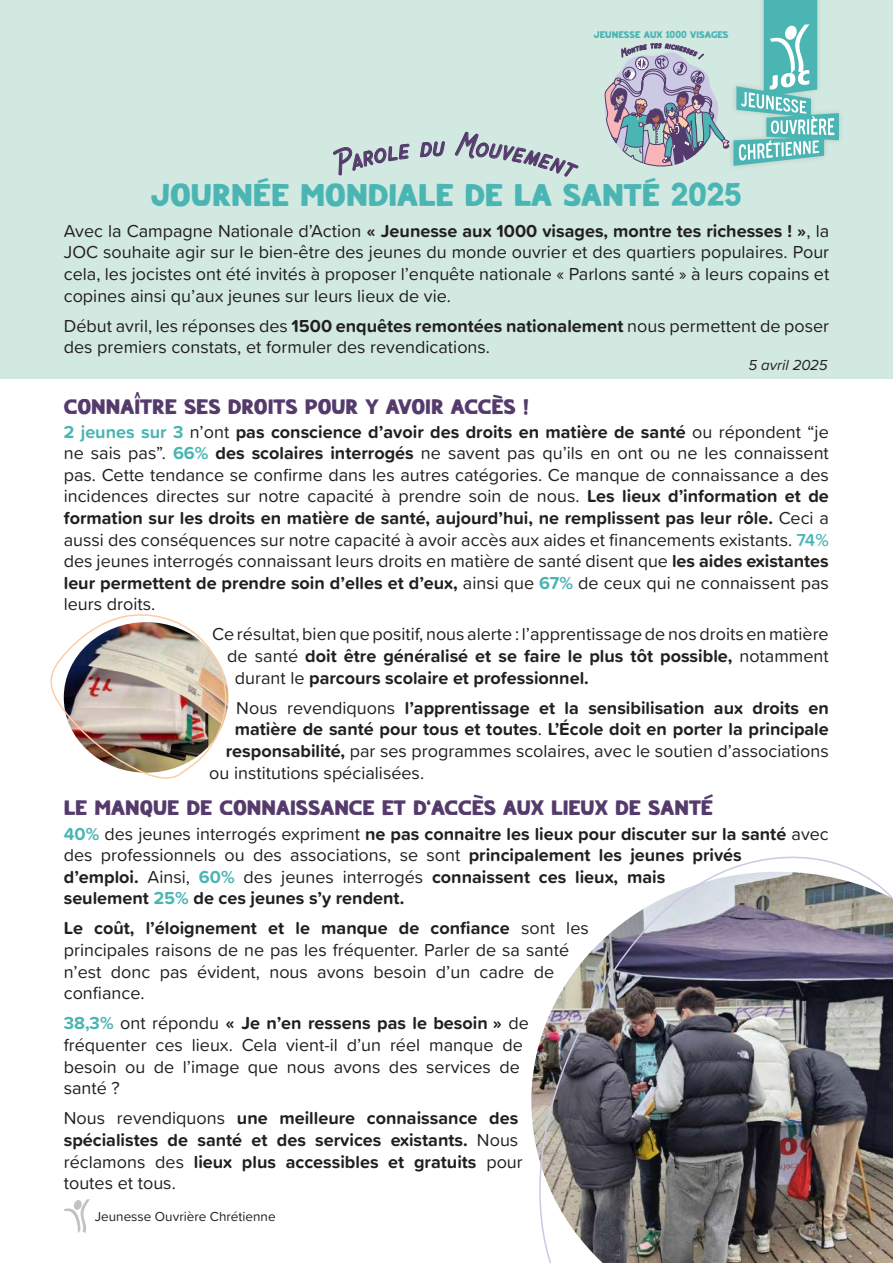
<style>
.page{position:relative;width:893px;height:1263px;background:#fff}
.page>*{position:absolute;margin:0;border:0;box-sizing:border-box;transform-origin:0 0}
.t1{font:31.5px "FANTONY Regular";color:#4bb5b4}
.t2{font:21px "FANTONY Regular";color:#553b6c}
.t3{font:18px/21.6px "Proxima Soft";color:#231f20}
.t4{font:700 18px/21.6px "Proxima Soft";color:#231f20}
.t5{font:italic 15px "Proxima Soft";color:#231f20}
.t6{font:13.5px "Proxima Soft";color:#231f20}
.t7{font:9.6px "FANTONY Regular";color:#4bb5b4}
.t8{font:9px "FANTONY Regular";color:#553b6c}
.s1{font-weight:700}
.s2{font-weight:700;color:#4bb5b4}
.s3{font-weight:600;color:#4bb5b4}
.s4{font-weight:400}
.s5{color:#4bb5b4}
</style>
<div class="page">
<div style="left:0;top:0;width:893px;height:378px;background:#d1e9e1"></div>
<svg style="left:64px;top:1199px;width:26px;height:34px"></svg>
<img style="left:531px;top:856px;width:362px;height:407px">
<img style="left:50px;top:614px;width:179px;height:165px">
<svg style="left:605px;top:0;width:234px;height:166px"></svg>
<p class="t7" style="left:594px;top:31px;width:136px">JEUNESSE AUX 1000 VISAGES</p>
<h1 class="t1" style="left:151px;top:181px;width:592px">JOURNÉE MONDIALE DE LA SANTÉ 2025</h1>
<p class="t3" style="left:64px;top:219px;width:767px;text-align:justify">Avec la Campagne Nationale d’Action <span class="s1">« Jeunesse aux 1000 visages, montre tes richesses ! »</span>, la JOC souhaite agir sur le bien-être des jeunes du monde ouvrier et des quartiers populaires. Pour cela, les jocistes ont été invités à proposer l’enquête nationale « Parlons santé » à leurs copains et copines ainsi qu’aux jeunes sur leurs lieux de vie.</p>
<p class="t3" style="left:64px;top:314px;width:767px">Début avril, les réponses des <span class="s1">1500 enquêtes remontées nationalement</span> nous permettent de poser des premiers constats, et formuler des revendications.</p>
<p class="t8" style="left:140px;top:399px;width:7px;rotate:-180deg">V</p>
<p class="t2" style="left:64px;top:397px;width:415px">CONNAÎTRE SES DROITS POUR Y AVOIR ACCÈ</p>
<p class="t2" style="left:504px;top:397px;width:27px">S !</p>
<p class="t5" style="left:748px;top:354px;width:81px">5 avril 2025</p>
<p class="t3" style="left:64px;top:420px;width:767px;text-align:justify"><span class="s2">2 jeunes sur 3</span> n’ont <span class="s1">pas conscience d’avoir des droits en matière de santé</span> ou répondent “je ne sais pas”. <span class="s2">66%</span> <span class="s1">des scolaires interrogés</span> ne savent pas qu’ils en ont ou ne les connaissent pas. Cette tendance se confirme dans les autres catégories. Ce manque de connaissance a des incidences directes sur notre capacité à prendre soin de nous. <span class="s1">Les lieux d’information et de formation sur les droits en matière de santé, aujourd’hui, ne remplissent pas leur rôle.</span> Ceci a aussi des conséquences sur notre capacité à avoir accès aux aides et financements existants. <span class="s3">74% </span>des jeunes interrogés connaissant leurs droits en matière de santé disent que <span class="s1">les aides existantes leur permettent de prendre soin d’elles et d’eux,</span> ainsi que <span class="s2">67%</span> de ceux qui ne connaissent pas leurs droits.</p>
<p class="t3" style="left:212px;top:623px;width:618px">Ce résultat, bien que positif, nous alerte : l’apprentissage de nos droits en matière</p>
<p class="t4" style="left:227px;top:645px;width:603px"><span class="s4">de santé</span> doit être généralisé et se faire le plus tôt possible, <span class="s4">notamment</span></p>
<p class="t4" style="left:235px;top:666px;width:356px"><span class="s4">durant le</span> parcours scolaire et professionnel.</p>
<p class="t4" style="left:236px;top:696px;width:594px"><span class="s4">Nous revendiquons</span> l’apprentissage et la sensibilisation aux droits en</p>
<p class="t4" style="left:235px;top:718px;width:595px">matière de santé pour tous et toutes<span class="s4">.</span> L’École doit en porter la principale</p>
<p class="t3" style="left:226px;top:739px;width:605px"><span class="s1">responsabilité,</span> par ses programmes scolaires, avec le soutien d’associations</p>
<p class="t3" style="left:209px;top:761px;width:216px">ou institutions spécialisées.</p>
<p class="t2" style="left:64px;top:798px;width:395px">LE MANQUE DE CONNAISSANCE ET D’ACCÈ</p>
<p class="t2" style="left:484px;top:798px;width:229px">S AUX LIEUX DE SANTÉ</p>
<p class="t4" style="left:64px;top:822px;width:767px"><span class="s5">40%</span> <span class="s4">des jeunes interrogés expriment</span> ne pas connaitre les lieux pour discuter sur la santé <span class="s4">avec des professionnels ou des associations, se sont</span> principalement les jeunes privés<br>d’emploi. <span class="s4">Ainsi,</span> <span class="s5">60%</span> <span class="s4">des jeunes interrogés</span> connaissent ces lieux, mais<br>seulement <span class="s5">25%</span> de ces jeunes s’y rendent.</p>
<p class="t3" style="left:64px;top:917px;width:527px"><span class="s1">Le coût, l’éloignement et le manque de confiance</span> sont les principales raisons de ne pas les fréquenter. Parler de sa santé n’est donc pas évident, nous avons besoin d’un cadre de confiance.</p>
<p class="t3" style="left:64px;top:1012px;width:467px"><span class="s2">38,3%</span> ont répondu <span class="s1">« Je n’en ressens pas le besoin »</span> de fréquenter ces lieux. Cela vient-il d’un réel manque de besoin ou de l’image que nous avons des services de santé ?</p>
<p class="t4" style="left:64px;top:1107px;width:461px"><span class="s4">Nous revendiquons</span> une meilleure connaissance des spécialistes de santé et des services existants. <span class="s4">Nous réclamons des</span> lieux plus accessibles et gratuits <span class="s4">pour toutes et tous.</span></p>
<p class="t6" style="left:95px;top:1206px;width:182px">Jeunesse Ouvrière Chrétienne</p>
</div>
